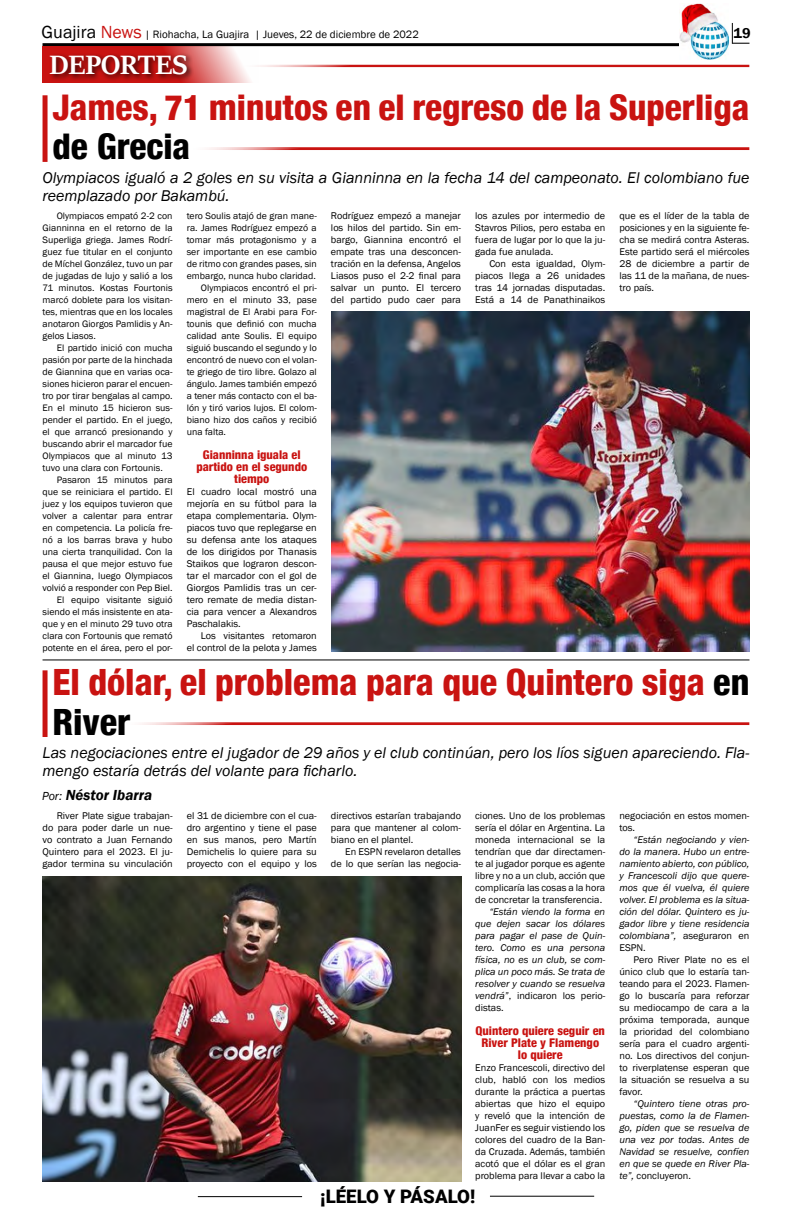
<style>
.page{position:relative;width:792px;height:1224px;background:#fff}
.page>*{position:absolute;margin:0;border:0;box-sizing:border-box;transform-origin:0 0}
.t1{font:800 condensed 36.2px/39.8px "Helvetica 87";color:#c91311}
.t2{font:800 condensed 35.4px "Helvetica 87";color:#c91311}
.t3{font:800 condensed 35.4px "Helvetica 87";color:#000}
.t4{font:30px "Sitka Text";color:#fff}
.t5{font:900 18.7px "Roboto";color:#000}
.t6{font:italic 16px/18px "Franklin Gothic";color:#000}
.t7{font:italic 600 15px "Franklin Gothic";color:#000}
.t8{font:600 14.7px "Franklin Gothic";color:#000}
.t9{font:800 condensed 12px/12px "Helvetica 87";color:#c91311;text-align:center}
.t10{font:11px "Franklin Gothic";color:#000}
.t11{font:10px/12px "Franklin Gothic";color:#000;text-align:justify}
.t12{font:italic 10px/12px "Franklin Gothic";color:#000;text-align:justify}
.t13{font:9.6px/12px "Franklin Gothic";color:#000;text-align:justify}
.s1{font-size:18px}
.s2{font-size:18px;color:#c91311}
.s3{color:#000}
.s4{font-weight:400;font-size:12px}
.s5{font-style:normal}
</style>
<div class="page">
<hr style="left:198px;top:1196px;width:104px;height:1px;background:#000">
<hr style="left:490px;top:1196px;width:104px;height:1px;background:#000">
<hr style="left:43px;top:43px;width:657px;height:3px;background:#000">
<svg style="left:732px;top:23px;width:17px;height:21px"></svg>
<img style="left:679px;top:4px;width:50px;height:55px">
<svg style="left:43px;top:46px;width:216px;height:37px"></svg>
<div style="left:47px;top:52px;width:147px;height:30px;background:#000;opacity:.75"></div>
<hr style="left:237px;top:65px;width:512px;height:3px;background:#c91311">
<hr style="left:119px;top:722px;width:630px;height:3px;background:#c91311">
<hr style="left:187px;top:147px;width:562px;height:3px;background:#c91311">
<div style="left:43px;top:670px;width:5px;height:67px;background:#c91311"></div>
<div style="left:43px;top:95px;width:5px;height:67px;background:#c91311"></div>
<hr style="left:43px;top:659px;width:706px;height:1px;background:#000">
<img style="left:43px;top:876px;width:419px;height:305px">
<img style="left:331px;top:312px;width:419px;height:339px">
<p class="t10" style="left:42px;top:28px;width:379px"><span class="s1">Guajira</span> <span class="s2">News</span> | Riohacha, La Guajira | Jueves, 22 de diciembre de 2022</p>
<h3 class="t8" style="left:733px;top:24px;width:19px">19</h3>
<h3 class="t4" style="left:49px;top:43px;width:140px">DEPORTES</h3>
<h2 class="t2" style="left:52px;top:85px;width:699px">James, 71 minutos en el regreso de la Superliga</h2>
<h2 class="t3" style="left:52px;top:124px;width:139px">de Grecia</h2>
<h3 class="t6" style="left:43px;top:169px;width:708px">Olympiacos igualó a 2 goles en su visita a Gianninna en la fecha 14 del campeonato. El colombiano fue reemplazado por Bakambú.</h3>
<p class="t13" style="left:43px;top:210px;width:132px;text-indent:14px">Olympiacos empató 2-2 con Gianninna en el retorno de la Superliga griega. James Rodrí&shy;guez fue titular en el conjunto de Míchel González, tuvo un par de jugadas de lujo y salió a los 71 minutos. Kostas Fourtonis marcó doblete para los visitan&shy;tes, mientras que en los locales anotaron Giorgos Pamlidis y An&shy;gelos Liasos.</p>
<p class="t13" style="left:43px;top:342px;width:132px;text-indent:14px">El partido inició con mucha pasión por parte de la hinchada de Giannina que en varias oca&shy;siones hicieron parar el encuen&shy;tro por tirar bengalas al campo.<br>En el minuto 15 hicieron sus&shy;pender el partido. En el juego, el que arrancó presionando y buscando abrir el marcador fue Olympiacos que al minuto 13 tuvo una clara con Fortounis.</p>
<p class="t13" style="left:43px;top:474px;width:132px;text-align:right">Pasaron 15 minutos para que se reiniciara el partido. El juez y los equipos tuvieron que volver a calentar para entrar en competencia. La policía fre&shy;nó a los barras brava y hubo una cierta tranquilidad. Con la pausa el que mejor estuvo fue el Giannina, luego Olympiacos volvió a responder con Pep Biel.<br>El equipo visitante siguió siendo el más insistente en ata&shy;que y en el minuto 29 tuvo otra clara con Fortounis que remató potente en el área, pero el por-</p>
<p class="t13" style="left:187px;top:210px;width:132px">tero Soulis atajó de gran mane-</p>
<p class="t13" style="left:187px;top:222px;width:132px">ra. James Rodríguez empezó a</p>
<p class="t13" style="left:187px;top:234px;width:132px">tomar más protagonismo y a</p>
<p class="t13" style="left:187px;top:246px;width:132px">ser importante en ese cambio</p>
<p class="t13" style="left:187px;top:258px;width:132px">de ritmo con grandes pases, sin</p>
<p class="t13" style="left:187px;top:270px;width:131px">embargo, nunca hubo claridad.</p>
<p class="t13" style="left:201px;top:282px;width:117px">Olympiacos encontró el pri-</p>
<p class="t13" style="left:187px;top:294px;width:132px">mero en el minuto 33, pase</p>
<p class="t13" style="left:187px;top:306px;width:132px">magistral de El Arabi para For-</p>
<p class="t13" style="left:187px;top:318px;width:132px">tounis que definió con mucha</p>
<p class="t13" style="left:187px;top:330px;width:132px">calidad ante Soulis. El equipo</p>
<p class="t13" style="left:187px;top:342px;width:132px">siguió buscando el segundo y lo</p>
<p class="t13" style="left:187px;top:354px;width:132px">encontró de nuevo con el volan-</p>
<p class="t13" style="left:187px;top:366px;width:132px">te griego de tiro libre. Golazo al</p>
<p class="t13" style="left:187px;top:378px;width:132px">ángulo. James también empezó</p>
<p class="t13" style="left:187px;top:390px;width:132px">a tener más contacto con el ba-</p>
<p class="t13" style="left:187px;top:402px;width:132px">lón y tiró varios lujos. El colom-</p>
<p class="t13" style="left:187px;top:414px;width:132px">biano hizo dos caños y recibió</p>
<p class="t13" style="left:187px;top:426px;width:41px">una falta.</p>
<p class="t9" style="left:196px;top:448px;width:112px">Gianninna iguala el partido en el segundo tiempo</p>
<p class="t11" style="left:187px;top:486px;width:132px">El cuadro local mostró una mejoría en su fútbol para la etapa complementaria. Olym&shy;piacos tuvo que replegarse en su defensa ante los ataques de los dirigidos por Thanasis Staikos que lograron descon&shy;tar el marcador con el gol de Giorgos Pamlidis tras un cer&shy;tero remate de media distan&shy;cia para vencer a Alexandros Paschalakis.</p>
<p class="t11" style="left:187px;top:630px;width:132px;text-align:right">Los visitantes retomaron<br>el control de la pelota y James</p>
<p class="t11" style="left:331px;top:210px;width:132px">Rodríguez empezó a manejar los hilos del partido. Sin em&shy;bargo, Giannina encontró el empate tras una desconcen&shy;tración en la defensa, Angelos Liasos puso el 2-2 final para salvar un punto. El tercero del partido pudo caer para</p>
<p class="t11" style="left:475px;top:210px;width:132px">los azules por intermedio de Stavros Pilios, pero estaba en fuera de lugar por lo que la ju&shy;gada fue anulada.</p>
<p class="t11" style="left:475px;top:258px;width:132px;text-indent:14px">Con esta igualdad, Olym&shy;piacos llega a 26 unidades tras 14 jornadas disputadas.<br>Está a 14 de Panathinaikos</p>
<p class="t11" style="left:619px;top:210px;width:132px">que es el líder de la tabla de posiciones y en la siguiente fe&shy;cha se medirá contra Asteras.<br>Este partido será el miércoles 28 de diciembre a partir de las 11 de la mañana, de nues&shy;tro país.</p>
<h1 class="t1" style="left:52px;top:662px;width:699px">El dólar, el problema para que Quintero siga <span class="s3">en<br>River</span></h1>
<h3 class="t6" style="left:43px;top:744px;width:708px">Las negociaciones entre el jugador de 29 años y el club continúan, pero los líos siguen apareciendo. Fla&shy;mengo estaría detrás del volante para ficharlo.</h3>
<h3 class="t7" style="left:42px;top:785px;width:112px"><span class="s4">Por:</span> Néstor Ibarra</h3>
<p class="t11" style="left:43px;top:810px;width:132px;text-indent:14px">River Plate sigue trabajan&shy;do para poder darle un nue&shy;vo contrato a Juan Fernando Quintero para el 2023. El ju&shy;gador termina su vinculación</p>
<p class="t11" style="left:187px;top:810px;width:132px">el 31 de diciembre con el cua&shy;dro argentino y tiene el pase en sus manos, pero Martín Demichelis lo quiere para su proyecto con el equipo y los</p>
<p class="t11" style="left:331px;top:810px;width:132px">directivos estarían trabajando para que mantener al colom&shy;biano en el plantel.</p>
<p class="t11" style="left:331px;top:846px;width:132px;text-align:right">En ESPN revelaron detalles<br>de lo que serían las negocia-</p>
<p class="t11" style="left:475px;top:810px;width:132px">ciones. Uno de los problemas sería el dólar en Argentina. La moneda internacional se la tendrían que dar directamen&shy;te al jugador porque es agente libre y no a un club, acción que complicaría las cosas a la hora de concretar la transferencia.</p>
<p class="t12" style="left:475px;top:906px;width:132px;text-indent:14px">“Están viendo la forma en que dejen sacar los dólares para pagar el pase de Quin&shy;tero. Como es una persona física, no es un club, se com&shy;plica un poco más. Se trata de resolver y cuando se resuelva vendrá”<span class="s5">, indicaron los perio&shy;distas.</span></p>
<p class="t9" style="left:476px;top:1025px;width:131px">Quintero quiere seguir en<br>River Plate y Flamengo lo quiere</p>
<p class="t11" style="left:475px;top:1062px;width:132px">Enzo Francescoli, directivo del club, habló con los medios durante la práctica a puertas abiertas que hizo el equipo y reveló que la intención de JuanFer es seguir vistiendo los colores del cuadro de la Ban&shy;da Cruzada. Además, también acotó que el dólar es el gran problema para llevar a cabo la</p>
<h3 class="t5" style="left:320px;top:1184px;width:157px">¡LÉELO Y PÁSALO!</h3>
<p class="t11" style="left:619px;top:810px;width:132px">negociación en estos momen&shy;tos.</p>
<p class="t12" style="left:619px;top:834px;width:132px;text-indent:14px">“Están negociando y vien&shy;do la manera. Hubo un entre&shy;namiento abierto, con público, y Francescoli dijo que quere&shy;mos que él vuelva, él quiere volver. El problema es la situa&shy;ción del dólar. Quintero es ju&shy;gador libre y tiene residencia colombiana”, <span class="s5">aseguraron en ESPN.</span></p>
<p class="t11" style="left:619px;top:954px;width:132px;text-indent:14px">Pero River Plate no es el único club que lo estaría tan&shy;teando para el 2023. Flamen&shy;go lo buscaría para reforzar su mediocampo de cara a la próxima temporada, aunque la prioridad del colombiano sería para el cuadro argenti&shy;no. Los directivos del conjun&shy;to riverplatense esperan que la situación se resuelva a su favor.</p>
<p class="t12" style="left:619px;top:1098px;width:132px;text-indent:14px">“Quintero tiene otras pro&shy;puestas, como la de Flamen&shy;go, piden que se resuelva de una vez por todas. Antes de Navidad se resuelve, confíen en que se quede en River Pla&shy;te”, <span class="s5">concluyeron.</span></p>
</div>
